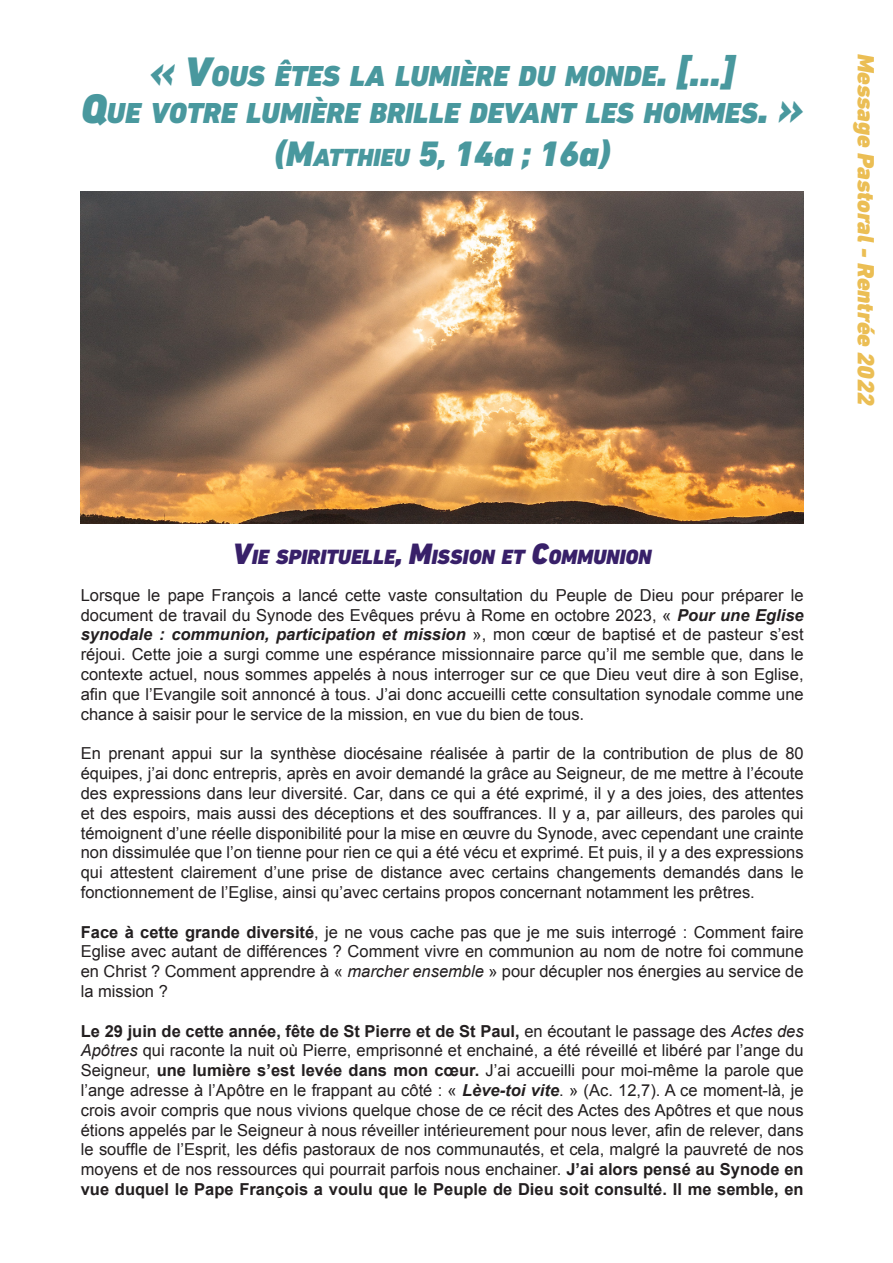
<style>
.page{position:relative;width:893px;height:1263px;background:#fff}
.page>*{position:absolute;margin:0;border:0;box-sizing:border-box;transform-origin:0 0}
.t1{font:italic 900 36px "DIN Next LT Pro";color:#49989e}
.t2{font:italic 900 29.4px "DIN Next LT Pro";color:#49989e}
.t3{font:italic 900 24px "DIN Next LT Pro";color:#ebbe54}
.t4{font:italic 900 21px "DIN Next LT Pro";color:#382069}
.t5{font:16.5px/19.8px "Arial";color:#231f20;text-align:justify}
.s1{font-size:42px}
.s2{font-size:25.2px}
.s3{font-style:inherit}
.s4{font-size:30px}
.s5{font-weight:700;font-style:italic}
.s6{font-family:"Calibri"}
.s7{font-weight:700}
.s8{font-style:italic}
</style>
<div class="page">
<img style="left:81px;top:191px;width:723px;height:332px">
<p class="t2" style="left:150px;top:58px;width:586px"><span class="s1">« V</span>OUS ÊTES LA LUMIÈRE DU MONDE<span class="s1">. […]</span></p>
<p class="t2" style="left:81px;top:96px;width:724px"><span class="s1">Q</span>UE VOTRE LUMIÈRE BRILLE DEVANT LES HOMMES<span class="s1">. »</span></p>
<p class="t1" style="left:273px;top:133px;width:339px">(M<span class="s2">ATTHIEU</span> 5, 14<span class="s3">a</span> ; 16<span class="s3">a</span>)</p>
<h3 class="t3" style="left:880px;top:54px;width:353px;rotate:90deg">Message Pastoral - Rentrée 2022</h3>
<p class="t4" style="left:233px;top:544px;width:420px"><span class="s4">V</span>IE SPIRITUELLE<span class="s4">, M</span>ISSION ET <span class="s4">C</span>OMMUNION</p>
<p class="t5" style="left:81px;top:585px;width:724px">Lorsque le pape François a lancé cette vaste consultation du Peuple de Dieu pour préparer le document de travail du Synode des Evêques prévu à Rome en octobre 2023, « <span class="s5">Pour une Eglise synodale : communion, participation et mission</span> », mon cœur de baptisé et de pasteur s’est réjoui. Cette joie a surgi comme une espérance missionnaire parce qu’il me semble que, dans le contexte actuel, nous sommes appelés à nous interroger sur ce que Dieu veut dire à son Eglise, afin que l’Evangile soit annoncé à tous. J’ai donc accueilli cette consultation synodale comme une chance à saisir pour le service de la mission, en vue du bien de tous<span class="s6">.</span></p>
<p class="t5" style="left:81px;top:744px;width:724px">En prenant appui sur la synthèse diocésaine réalisée à partir de la contribution de plus de 80 équipes, j’ai donc entrepris, après en avoir demandé la grâce au Seigneur, de me mettre à l’écoute des expressions dans leur diversité. Car, dans ce qui a été exprimé, il y a des joies, des attentes et des espoirs, mais aussi des déceptions et des souffrances. Il y a, par ailleurs, des paroles qui témoignent d’une réelle disponibilité pour la mise en œuvre du Synode, avec cependant une crainte non dissimulée que l’on tienne pour rien ce qui a été vécu et exprimé. Et puis, il y a des expressions qui attestent clairement d’une prise de distance avec certains changements demandés dans le fonctionnement de l’Eglise, ainsi qu’avec certains propos concernant notamment les prêtres.</p>
<p class="t5" style="left:81px;top:922px;width:724px"><span class="s7">Face à cette grande diversité</span>, je ne vous cache pas que je me suis interrogé : Comment faire Eglise avec autant de différences ? Comment vivre en communion au nom de notre foi commune en Christ ? Comment apprendre à « <span class="s8">marcher ensemble</span> » pour décupler nos énergies au service de la mission ?</p>
<p class="t5" style="left:81px;top:1021px;width:724px"><span class="s7">Le 29 juin de cette année, fête de St Pierre et de St Paul,</span> en écoutant le passage des <span class="s8">Actes des Apôtres</span> qui raconte la nuit où Pierre, emprisonné et enchainé, a été réveillé et libéré par l’ange du Seigneur, <span class="s7">une lumière s’est levée dans mon cœur.</span> J’ai accueilli pour moi-même la parole que l’ange adresse à l’Apôtre en le frappant au côté : « <span class="s5">Lève-toi vite</span>. » (Ac. 12,7). A ce moment-là, je crois avoir compris que nous vivions quelque chose de ce récit des Actes des Apôtres et que nous étions appelés par le Seigneur à nous réveiller intérieurement pour nous lever, afin de relever, dans le souffle de l’Esprit, les défis pastoraux de nos communautés, et cela, malgré la pauvreté de nos moyens et de nos ressources qui pourrait parfois nous enchainer. <span class="s7">J’ai alors pensé au Synode en vue duquel le Pape François a voulu que le Peuple de Dieu soit consulté. Il me semble, en</span></p>
</div>
